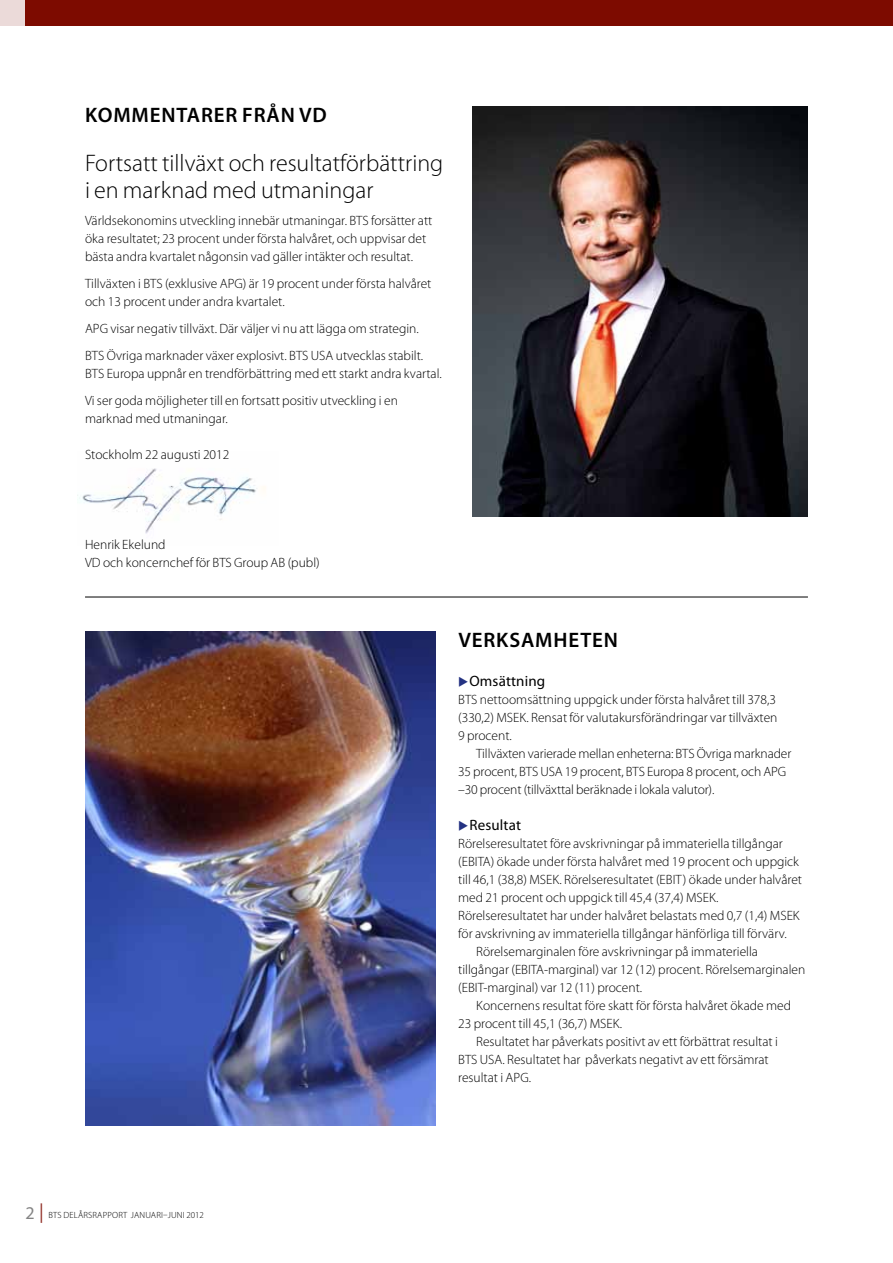
<style>
.page{position:relative;width:893px;height:1263px;background:#fff}
.page>*{position:absolute;margin:0;border:0;box-sizing:border-box;transform-origin:0 0}
.t1{font:300 24px/27px "Myriad Pro";color:#000}
.t2{font:600 21px "Myriad Pro";letter-spacing:.04em;color:#000}
.t3{font:15px "Myriad Pro";letter-spacing:.01em;color:#000}
.t4{font:300 13.5px/18px "Myriad Pro";color:#000}
.t5{font:300 9px "Myriad Pro";letter-spacing:.02em;color:#000}
.s1{font-weight:400;font-size:18px;color:#848484}
.s2{font-weight:400;font-size:19.5px;color:#94352d}
</style>
<div class="page">
<div style="left:0;top:0;width:26px;height:26px;background:#ebdad9"></div>
<div style="left:26px;top:0;width:867px;height:26px;background:#7d0b00"></div>
<hr style="left:85px;top:597px;width:723px;height:1px;background:#000">
<img style="left:79px;top:468px;width:187px;height:66px">
<img style="left:472px;top:106px;width:336px;height:411px">
<img style="left:85px;top:631px;width:351px;height:494px">
<h2 class="t2" style="left:85px;top:103px;width:243px">KOMMENTARER FRÅN VD</h2>
<h1 class="t1" style="left:85px;top:150px;width:360px">Fortsatt tillväxt och resultatförbättring i en marknad med utmaningar</h1>
<p class="t4" style="left:85px;top:212px;width:349px">Världsekonomins utveckling innebär utmaningar. BTS forsätter att öka resultatet; 23 procent under första halvåret, och uppvisar det bästa andra kvartalet någonsin vad gäller intäkter och resultat.</p>
<p class="t4" style="left:85px;top:275px;width:348px">Tillväxten i BTS (exklusive APG) är 19 procent under första halvåret och 13 procent under andra kvartalet.</p>
<p class="t4" style="left:85px;top:315px;width:340px;line-height:27px">APG visar negativ tillväxt. Där väljer vi nu att lägga om strategin.<br>BTS Övriga marknader växer explosivt. BTS USA utvecklas stabilt.</p>
<p class="t4" style="left:85px;top:360px;width:358px;line-height:27px">BTS Europa uppnår en trendförbättring med ett starkt andra kvartal.<br>Vi ser goda möjligheter till en fortsatt positiv utveckling i en</p>
<p class="t4" style="left:85px;top:410px;width:144px">marknad med utmaningar.</p>
<p class="t4" style="left:85px;top:446px;width:146px">Stockholm 22 augusti 2012</p>
<p class="t4" style="left:85px;top:536px;width:236px">Henrik Ekelund<br>VD och koncernchef för BTS Group AB (publ)</p>
<h2 class="t2" style="left:458px;top:628px;width:161px">VERKSAMHETEN</h2>
<p class="t3" style="left:469px;top:673px;width:77px">Omsättning</p>
<p class="t4" style="left:458px;top:691px;width:321px;text-align:justify">BTS nettoomsättning uppgick under första halvåret till 378,3 (330,2) MSEK. Rensat för valutakursförändringar var tillväxten 9 procent.</p>
<p class="t4" style="left:458px;top:745px;width:335px;text-indent:18px">Tillväxten varierade mellan enheterna: BTS Övriga marknader<br>35 procent, BTS U SA 19 procent, BTS Europa 8 procent, och APG –30 procent (tillväxttal beräknade i lokala valutor).</p>
<p class="t3" style="left:469px;top:817px;width:53px">Resultat</p>
<p class="t4" style="left:458px;top:835px;width:326px">Rörelseresultatet före avskrivningar på immateriella tillgångar</p>
<p class="t4" style="left:458px;top:853px;width:342px">(EBITA) ökade under första halvåret med 19 procent och uppgick</p>
<p class="t4" style="left:458px;top:871px;width:345px">till 46,1 (38,8) MSEK. Rörelseresultatet (EBIT) ökade under halvåret</p>
<p class="t4" style="left:458px;top:889px;width:262px">med 21 procent och uppgick till 45,4 (37,4) MSEK.</p>
<p class="t4" style="left:458px;top:907px;width:343px">Rörelseresultatet har under halvåret belastats med 0,7 (1,4) MSEK</p>
<p class="t4" style="left:458px;top:925px;width:330px">för avskrivning av immateriella tillgångar hänförliga till förvärv.</p>
<p class="t4" style="left:476px;top:943px;width:283px">Rörelsemarginalen före avskrivningar på immateriella</p>
<p class="t4" style="left:458px;top:961px;width:349px">tillgångar (EBITA-marginal) var 12 (12) procent. Rörelsemarginalen</p>
<p class="t4" style="left:458px;top:979px;width:186px">(EBIT-marginal) var 12 (11) procent.</p>
<p class="t4" style="left:476px;top:997px;width:316px">Koncernens resultat före skatt för första halvåret ökade med</p>
<p class="t4" style="left:458px;top:1015px;width:165px">23 procent till 45,1 (36,7) MSEK.</p>
<p class="t4" style="left:476px;top:1033px;width:303px">Resultatet har påverkats positivt av ett förbättrat resultat i</p>
<p class="t4" style="left:458px;top:1051px;width:312px">BTS U SA. Resultatet har påverkats negativt av ett försämrat</p>
<p class="t4" style="left:458px;top:1069px;width:74px">resultat i APG.</p>
<p class="t5" style="left:26px;top:1210px;width:180px"><span class="s1">2</span> <span class="s2">|</span> BTS delårsrapport januari–juni 2012</p>
</div>
